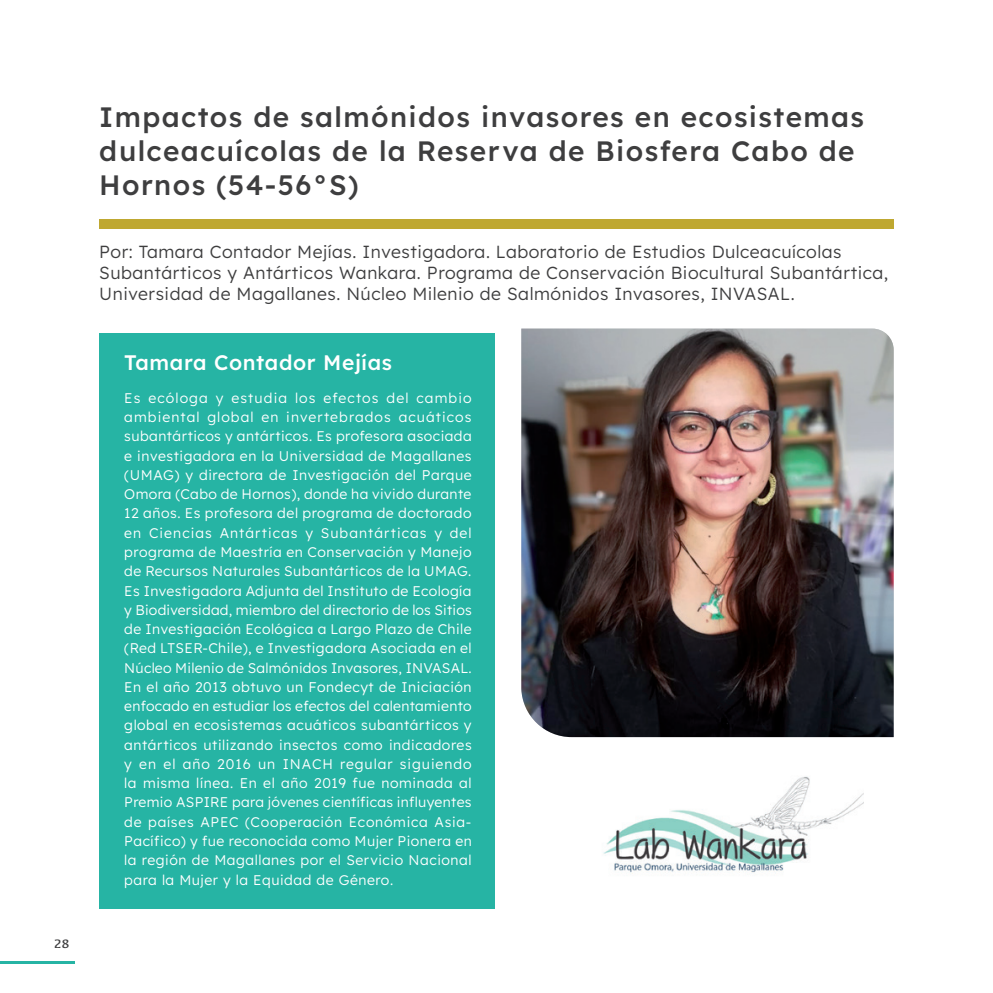
<style>
.page{position:relative;width:993px;height:993px;background:#fff}
.page>*{position:absolute;margin:0;border:0;box-sizing:border-box;transform-origin:0 0}
.t1{font:500 28px/33.6px "Lexend Deca";letter-spacing:.05em;color:#3e3e3f}
.t2{font:500 21px "Lexend Deca";letter-spacing:.03em;color:#fff}
.t3{font:300 17.5px/21px "Lexend Deca";letter-spacing:.03em;color:#3e3e3f}
.t4{font:300 14px/19.2px "Lexend Deca";letter-spacing:.04em;color:#fff;text-align:justify}
.t5{font:12.6px "Kefa";color:#3e3e3f}
</style>
<div class="page">
<hr style="left:0;top:960px;width:74px;height:2px;background:#26b4a4">
<img style="left:603px;top:776px;width:260px;height:98px">
<div style="left:99px;top:332px;width:395px;height:576px;background:#26b4a4"></div>
<div style="left:99px;top:219px;width:794px;height:9px;background:#bfa831"></div>
<img style="left:521px;top:328px;width:372px;height:408px">
<p class="t5" style="left:54px;top:935px;width:17px">28</p>
<h1 class="t1" style="left:99px;top:99px;width:766px">Impactos de salmónidos invasores en ecosistemas dulceacuícolas de la Reserva de Biosfera Cabo de<br>Hornos (54-56°S)</h1>
<p class="t3" style="left:99px;top:240px;width:790px">Por: Tamara Contador Mejías. Investigadora. Laboratorio de Estudios Dulceacuícolas<br>Subantárticos y Antárticos Wankara. Programa de Conservación Biocultural Subantártica,<br>Universidad de Magallanes. Núcleo Milenio de Salmónidos Invasores, INVASAL.</p>
<h2 class="t2" style="left:124px;top:347px;width:269px">Tamara Contador Mejías</h2>
<p class="t4" style="left:124px;top:387px;width:349px">Es ecóloga y estudia los efectos del cambio ambiental global en invertebrados acuáticos subantárticos y antárticos. Es profesora asociada e investigadora en la Universidad de Magallanes (UMAG) y directora de Investigación del Parque Omora (Cabo de Hornos), donde ha vivido durante 12 años. Es profesora del programa de doctorado en Ciencias Antárticas y Subantárticas y del programa de Maestría en Conservación y Manejo de Recursos Naturales Subantárticos de la UMAG.<br>Es Investigadora Adjunta del Instituto de Ecología y Biodiversidad, miembro del directorio de los Sitios de Investigación Ecológica a Largo Plazo de Chile (Red LTSER-Chile), e Investigadora Asociada en el Núcleo Milenio de Salmónidos Invasores, INVASAL.<br>En el año 2013 obtuvo un Fondecyt de Iniciación enfocado en estudiar los efectos del calentamiento global en ecosistemas acuáticos subantárticos y antárticos utilizando insectos como indicadores y en el año 2016 un INACH regular siguiendo la misma línea. En el año 2019 fue nominada al Premio ASPIRE para jóvenes científicas influyentes de países APEC (Cooperación Económica Asia-Pacífico) y fue reconocida como Mujer Pionera en la región de Magallanes por el Servicio Nacional para la Mujer y la Equidad de Género.</p>
</div>
